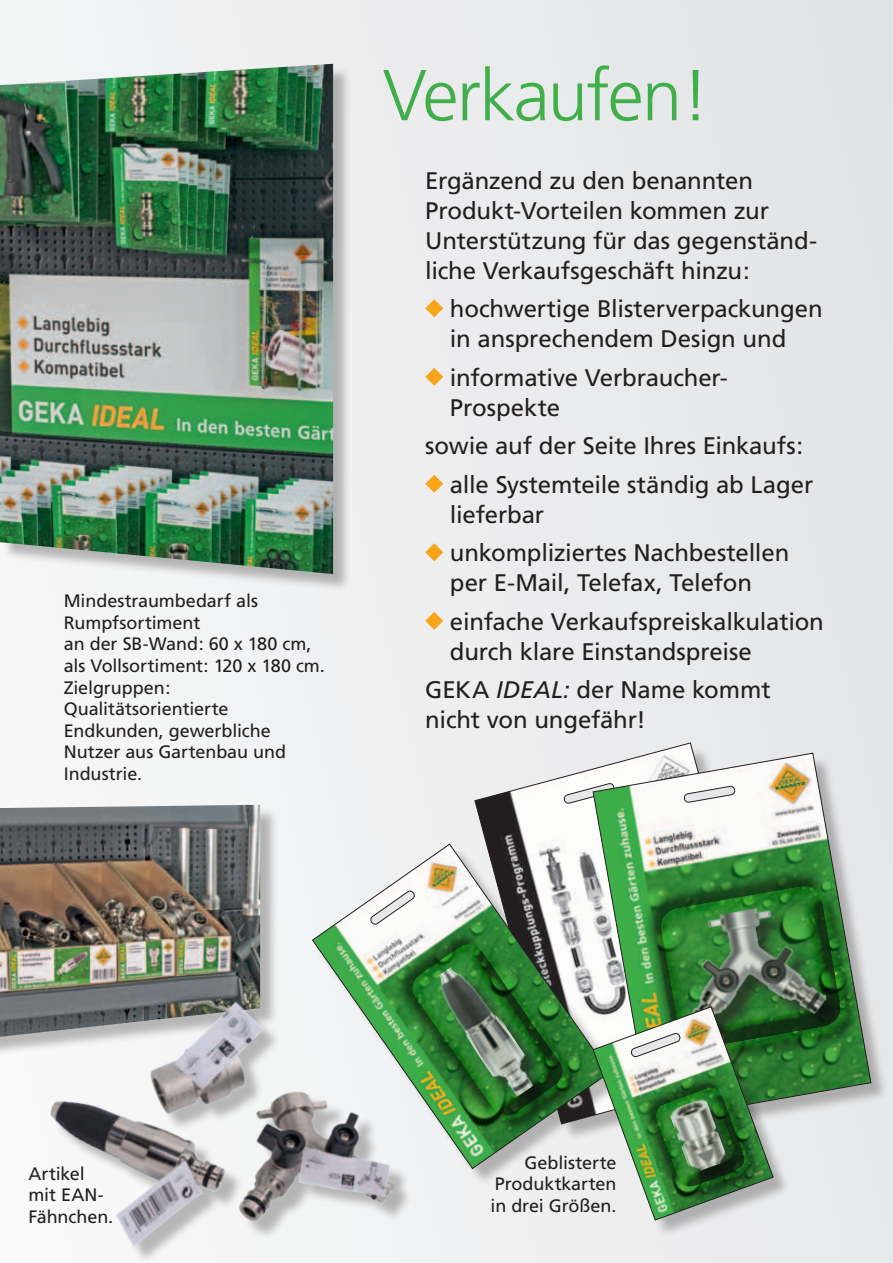
<style>
.page{position:relative;width:893px;height:1263px;background:#ebebed}
.page>*{position:absolute;margin:0;border:0;box-sizing:border-box;transform-origin:0 0}
.t1{font:300 72px "Frutiger";letter-spacing:-.025em;color:#40ae49}
.t2{font:24px/30px "Frutiger";letter-spacing:-.005em;color:#231f20}
.t3{font:18px/21.6px "Frutiger";letter-spacing:-.005em;color:#231f20}
.s1{font-style:italic}
</style>
<div class="page">
<div style="left:0;top:807px;width:279px;height:265px;background:#231f20;opacity:.3"></div>
<img style="left:0;top:805px;width:260px;height:232px">
<div style="left:2px;top:66px;width:350px;height:525px;background:#231f20;opacity:.3"></div>
<img style="left:0;top:64px;width:333px;height:510px">
<svg style="left:475px;top:743px;width:229px;height:101px"></svg>
<svg style="left:312px;top:844px;width:281px;height:129px"></svg>
<svg style="left:562px;top:782px;width:31px;height:22px"></svg>
<div style="left:595px;top:755px;width:294px;height:384px;background:#231f20;opacity:.3"></div>
<svg style="left:593px;top:753px;width:278px;height:368px"></svg>
<div style="left:595px;top:1009px;width:195px;height:228px;background:#231f20;opacity:.3"></div>
<img style="left:30px;top:973px;width:338px;height:290px">
<svg style="left:425px;top:299px;width:18px;height:18px"></svg>
<svg style="left:425px;top:368px;width:18px;height:18px"></svg>
<svg style="left:425px;top:475px;width:18px;height:18px"></svg>
<svg style="left:425px;top:543px;width:18px;height:18px"></svg>
<svg style="left:425px;top:612px;width:18px;height:18px"></svg>
<svg style="left:682px;top:785px;width:55px;height:18px"></svg>
<img style="left:368px;top:861px;width:499px;height:359px">
<p class="t3" style="left:64px;top:590px;width:263px">Mindestraumbedarf als<br>Rumpfsortiment<br>an der SB-Wand: 60 x 180 cm, als Vollsortiment: 120 x 180 cm.<br>Zielgruppen:<br>Qualitätsorientierte<br>Endkunden, gewerbliche<br>Nutzer aus Gartenbau und<br>Industrie.</p>
<h1 class="t1" style="left:383px;top:55px;width:328px">Verkaufen!</h1>
<p class="t2" style="left:425px;top:165px;width:392px">Ergänzend zu den benannten<br>Produkt-Vorteilen kommen zur<br>Unterstützung für das gegenständ&shy;liche Verkaufsgeschäft hinzu:</p>
<p class="t2" style="left:450px;top:294px;width:374px">hochwertige Blisterverpackungen in ansprechendem Design und</p>
<p class="t2" style="left:450px;top:362px;width:279px">informative Verbraucher-<br>Prospekte</p>
<p class="t2" style="left:450px;top:426px;width:365px;line-height:38.5px;text-indent:-25px">sowie auf der Seite Ihres Einkaufs: alle Systemteile ständig ab Lager</p>
<p class="t2" style="left:450px;top:495px;width:341px;line-height:38.5px">lieferbar<br>unkompliziertes Nachbestellen</p>
<p class="t2" style="left:450px;top:563px;width:375px;line-height:38.5px">per E-Mail, Telefax, Telefon einfache Verkaufspreiskalkulation</p>
<p class="t2" style="left:425px;top:632px;width:347px;line-height:38.5px;text-align:center">durch klare Einstandspreise<br>GEKA <span class="s1">IDEAL:</span> der Name kommt</p>
<p class="t2" style="left:425px;top:705px;width:222px">nicht von ungefähr!</p>
<p class="t3" style="left:28px;top:1163px;width:86px">Artikel mit EAN-<br>Fähnchen.</p>
<p class="t3" style="left:491px;top:1151px;width:127px;text-align:justify;text-indent:34px">Geblisterte Produktkarten in drei Größen.</p>
</div>
